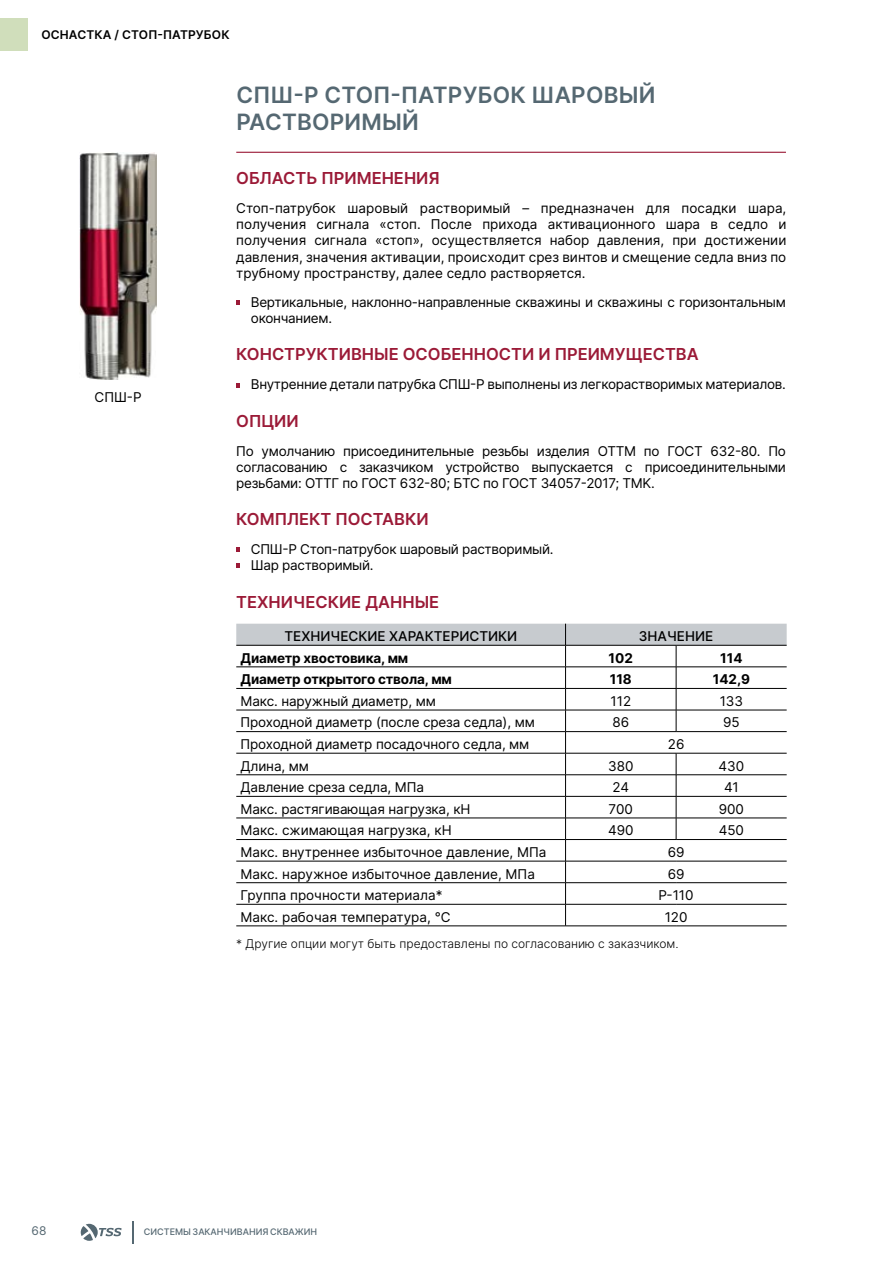
<style>
.page{position:relative;width:893px;height:1263px;background:#fff}
.page>*{position:absolute;margin:0;border:0;box-sizing:border-box;transform-origin:0 0}
.t1{font:600 22.5px/27px "Inter";letter-spacing:.01em;color:#556872}
.t2{font:600 16.5px "Inter";color:#9b1a37}
.t3{font:13.5px/16.2px "Inter";letter-spacing:-.01em;color:#000;text-align:justify}
.t4{font:700 13.5px "Inter";letter-spacing:-.01em;color:#000}
.t5{font:500 13.5px "Inter";color:#000}
.t6{font:300 12px "Inter";color:#000}
.t7{font:600 12px "Inter";letter-spacing:.01em;color:#000}
.t8{font:12px "Inter";color:#556872}
.t9{font:500 9px "Inter";color:#556872}
</style>
<div class="page">
<svg style="left:132px;top:1221px;width:1px;height:22px"></svg>
<svg style="left:81px;top:1224px;width:41px;height:17px"></svg>
<div style="left:0;top:18px;width:28px;height:33px;background:#d0debb"></div>
<svg style="left:236px;top:383px;width:4px;height:4px"></svg>
<svg style="left:236px;top:548px;width:4px;height:4px"></svg>
<svg style="left:236px;top:564px;width:4px;height:4px"></svg>
<svg style="left:236px;top:300px;width:4px;height:5px"></svg>
<hr style="left:236px;top:152px;width:550px;height:1px;background:#9b1a37">
<hr style="left:236px;top:926px;width:330px;height:1px;background:#000">
<hr style="left:566px;top:926px;width:110px;height:1px;background:#000">
<hr style="left:676px;top:926px;width:111px;height:1px;background:#000">
<svg style="left:236px;top:624px;width:551px;height:302px"></svg>
<img style="left:79px;top:152px;width:78px;height:227px">
<p class="t7" style="left:41px;top:26px;width:190px">ОСНАСТКА / СТОП-ПАТРУБОК</p>
<h1 class="t1" style="left:236px;top:81px;width:421px">СПШ-Р СТОП-ПАТРУБОК ШАРОВЫЙ<br>РАСТВОРИМЫЙ</h1>
<p class="t2" style="left:236px;top:165px;width:205px">ОБЛАСТЬ ПРИМЕНЕНИЯ</p>
<p class="t3" style="left:236px;top:200px;width:552px">Стоп-патрубок шаровый растворимый – предназначен для посадки шара, получения сигнала «стоп. После прихода активационного шара в седло и получения сигнала «стоп», осуществляется набор давления, при достижении давления, значения активации, происходит срез винтов и смещение седла вниз по трубному пространству, далее седло растворяется.</p>
<p class="t3" style="left:95px;top:389px;width:49px">СПШ-Р</p>
<p class="t3" style="left:251px;top:294px;width:536px">Вертикальные, наклонно-направленные скважины и скважины с горизонтальным окончанием.</p>
<p class="t2" style="left:236px;top:342px;width:464px">КОНСТРУКТИВНЫЕ ОСОБЕННОСТИ И ПРЕИМУЩЕСТВА</p>
<p class="t3" style="left:251px;top:376px;width:536px">Внутренние детали патрубка СПШ-Р выполнены из легкорастворимых материалов.</p>
<p class="t2" style="left:236px;top:408px;width:64px">ОПЦИИ</p>
<p class="t3" style="left:236px;top:442px;width:551px">По умолчанию присоединительные резьбы изделия ОТТМ по ГОСТ 632-80. По согласованию с заказчиком устройство выпускается с присоединительными резьбами: ОТТГ по ГОСТ 632-80; БТС по ГОСТ 34057-2017; TMK.</p>
<p class="t2" style="left:236px;top:507px;width:194px">КОМПЛЕКТ ПОСТАВКИ</p>
<p class="t3" style="left:251px;top:541px;width:304px">СПШ-Р Стоп-патрубок шаровый растворимый.<br>Шар растворимый.</p>
<p class="t2" style="left:236px;top:589px;width:204px">ТЕХНИЧЕСКИЕ ДАННЫЕ</p>
<p class="t5" style="left:285px;top:626px;width:234px">ТЕХНИЧЕСКИЕ ХАРАКТЕРИСТИКИ</p>
<p class="t5" style="left:639px;top:626px;width:76px">ЗНАЧЕНИЕ</p>
<p class="t4" style="left:241px;top:647px;width:169px">Диаметр хвостовика, мм</p>
<p class="t4" style="left:609px;top:647px;width:26px">102</p>
<p class="t4" style="left:720px;top:647px;width:24px">114</p>
<p class="t4" style="left:241px;top:669px;width:213px">Диаметр открытого ствола, мм</p>
<p class="t4" style="left:610px;top:669px;width:24px">118</p>
<p class="t4" style="left:713px;top:669px;width:39px">142,9</p>
<p class="t3" style="left:241px;top:692px;width:197px">Макс. наружный диаметр, мм</p>
<p class="t3" style="left:610px;top:692px;width:22px">112</p>
<p class="t3" style="left:720px;top:692px;width:25px">133</p>
<p class="t3" style="left:241px;top:714px;width:296px">Проходной диаметр (после среза седла), мм</p>
<p class="t3" style="left:612px;top:714px;width:18px">86</p>
<p class="t3" style="left:723px;top:714px;width:18px">95</p>
<p class="t3" style="left:241px;top:736px;width:290px">Проходной диаметр посадочного седла, мм</p>
<p class="t3" style="left:668px;top:736px;width:18px">26</p>
<p class="t3" style="left:241px;top:757px;width:70px">Длина, мм</p>
<p class="t3" style="left:608px;top:757px;width:27px">380</p>
<p class="t3" style="left:718px;top:757px;width:27px">430</p>
<p class="t3" style="left:241px;top:779px;width:185px">Давление среза седла, МПа</p>
<p class="t3" style="left:612px;top:779px;width:18px">24</p>
<p class="t3" style="left:724px;top:779px;width:16px">41</p>
<p class="t3" style="left:241px;top:800px;width:231px">Макс. растягивающая нагрузка, кН</p>
<p class="t3" style="left:609px;top:800px;width:26px">700</p>
<p class="t3" style="left:719px;top:800px;width:27px">900</p>
<p class="t3" style="left:241px;top:822px;width:213px">Макс. сжимающая нагрузка, кН</p>
<p class="t3" style="left:608px;top:822px;width:27px">490</p>
<p class="t3" style="left:719px;top:822px;width:27px">450</p>
<p class="t3" style="left:241px;top:843px;width:307px">Макс. внутреннее избыточное давление, МПа</p>
<p class="t3" style="left:668px;top:843px;width:18px">69</p>
<p class="t3" style="left:241px;top:865px;width:296px">Макс. наружное избыточное давление, МПа</p>
<p class="t3" style="left:668px;top:865px;width:18px">69</p>
<p class="t3" style="left:241px;top:887px;width:203px">Группа прочности материала*</p>
<p class="t3" style="left:658px;top:887px;width:37px">Р-110</p>
<p class="t3" style="left:241px;top:908px;width:211px">Макс. рабочая температура, °С</p>
<p class="t3" style="left:665px;top:908px;width:24px">120</p>
<p class="t6" style="left:236px;top:935px;width:444px">* Другие опции могут быть предоставлены по согласованию с заказчиком.</p>
<p class="t8" style="left:32px;top:1222px;width:16px">68</p>
<p class="t9" style="left:144px;top:1225px;width:175px">СИСТЕМЫ ЗАКАНЧИВАНИЯ СКВАЖИН</p>
</div>
